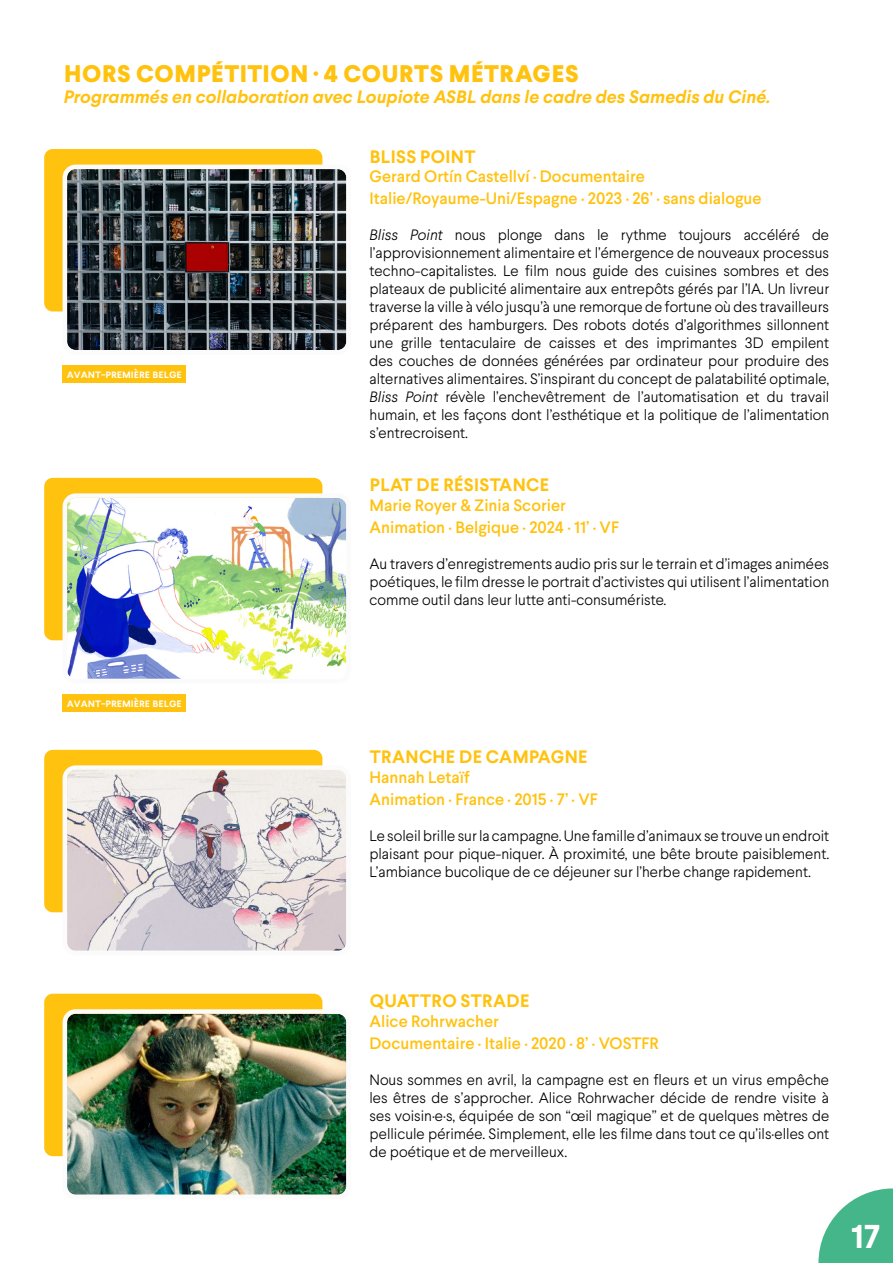
<style>
.page{position:relative;width:893px;height:1263px;background:#fff}
.page>*{position:absolute;margin:0;border:0;box-sizing:border-box;transform-origin:0 0}
.t1{font:700 33px "Larsseit";color:#fff}
.t2{font:800 24px "Larsseit";letter-spacing:.025em;color:#ffc20e}
.t3{font:italic 700 18px "Larsseit";color:#ffc20e}
.t4{font:700 18px "Larsseit";letter-spacing:.02em;color:#ffc20e}
.t5{font:500 16.5px/21.6px "Larsseit";color:#ffc20e}
.t6{font:300 15px/18px "Larsseit";color:#000;text-align:justify}
.t7{font:500 12px "Larsseit";color:#fff}
.s1{font-style:italic}
</style>
<div class="page">
<svg style="left:818px;top:1188px;width:75px;height:75px"></svg>
<div style="left:44px;top:149px;width:278px;height:162px;background:#ffc20e;border-radius:9px"></div>
<img style="left:68px;top:170px;width:278px;height:179px">
<div style="left:63px;top:165px;width:288px;height:189px;border:4px solid #fbfbfb;border-radius:11px"></div>
<div style="left:63px;top:365px;width:123px;height:18px;background:#ffc20e"></div>
<div style="left:44px;top:478px;width:278px;height:162px;background:#ffc20e;border-radius:9px"></div>
<img style="left:68px;top:498px;width:278px;height:180px">
<div style="left:63px;top:493px;width:288px;height:190px;border:4px solid #fbfbfb;border-radius:11px"></div>
<div style="left:63px;top:694px;width:123px;height:17px;background:#ffc20e"></div>
<div style="left:44px;top:750px;width:278px;height:162px;background:#ffc20e;border-radius:9px"></div>
<img style="left:68px;top:770px;width:278px;height:180px">
<div style="left:63px;top:765px;width:288px;height:190px;border:4px solid #fbfbfb;border-radius:11px"></div>
<div style="left:44px;top:994px;width:278px;height:162px;background:#ffc20e;border-radius:9px"></div>
<img style="left:68px;top:1014px;width:278px;height:180px">
<div style="left:63px;top:1009px;width:288px;height:190px;border:4px solid #fbfbfb;border-radius:11px"></div>
<h2 class="t2" style="left:64px;top:58px;width:516px">HORS COMPÉTITION · 4 COURTS MÉTRAGES</h2>
<p class="t3" style="left:64px;top:85px;width:708px">Programmés en collaboration avec Loupiote ASBL dans le cadre des Samedis du Ciné.</p>
<p class="t7" style="left:67px;top:367px;width:117px">avant-première belge</p>
<p class="t7" style="left:67px;top:695px;width:117px">avant-première belge</p>
<p class="t4" style="left:370px;top:145px;width:107px">BLISS POINT</p>
<p class="t5" style="left:369px;top:166px;width:394px">Gerard Ortín Castellví · Documentaire<br>Italie/Royaume-Uni/Espagne · 2023 · 26’ · sans dialogue</p>
<p class="t6" style="left:369px;top:226px;width:461px"><span class="s1">Bliss Point</span> nous plonge dans le rythme toujours accéléré de l’approvisionnement alimentaire et l’émergence de nouveaux processus techno-capitalistes. Le film nous guide des cuisines sombres et des plateaux de publicité alimentaire aux entrepôts gérés par l’IA. Un livreur traverse la ville à vélo jusqu’à une remorque de fortune où des travailleurs préparent des hamburgers. Des robots dotés d’algorithmes sillonnent une grille tentaculaire de caisses et des imprimantes 3D empilent des couches de données générées par ordinateur pour produire des alternatives alimentaires. S’inspirant du concept de palatabilité optimale, <span class="s1">Bliss Point</span> révèle l’enchevêtrement de l’automatisation et du travail humain, et les façons dont l’esthétique et la politique de l’alimentation s’entrecroisent.</p>
<p class="t4" style="left:370px;top:473px;width:181px">PLAT DE RÉSISTANCE</p>
<p class="t5" style="left:369px;top:495px;width:251px">Marie Royer &amp; Zinia Scorier<br>Animation · Belgique · 2024 · 11’ · VF</p>
<p class="t6" style="left:369px;top:554px;width:461px">Au travers d’enregistrements audio pris sur le terrain et d’images animées poétiques, le film dresse le portrait d’activistes qui utilisent l’alimentation comme outil dans leur lutte anti-consumériste.</p>
<p class="t4" style="left:370px;top:745px;width:219px">TRANCHE DE CAMPAGNE</p>
<p class="t5" style="left:369px;top:766px;width:230px">Hannah Letaïf<br>Animation · France · 2015 · 7’ · VF</p>
<p class="t6" style="left:369px;top:826px;width:461px">Le soleil brille sur la campagne. Une famille d’animaux se trouve un endroit plaisant pour pique-niquer. À proximité, une bête broute paisiblement.<br>L’ambiance bucolique de ce déjeuner sur l’herbe change rapidement.</p>
<p class="t4" style="left:370px;top:989px;width:161px">QUATTRO STRADE</p>
<p class="t5" style="left:369px;top:1010px;width:291px">Alice Rohrwacher<br>Documentaire · Italie · 2020 · 8’ · VOSTFR</p>
<p class="t6" style="left:369px;top:1070px;width:461px">Nous sommes en avril, la campagne est en fleurs et un virus empêche les êtres de s’approcher. Alice Rohrwacher décide de rendre visite à ses voisin·e·s, équipée de son “œil magique” et de quelques mètres de pellicule périmée. Simplement, elle les filme dans tout ce qu’ils·elles ont de poétique et de merveilleux.</p>
<h1 class="t1" style="left:851px;top:1215px;width:31px">17</h1>
</div>
